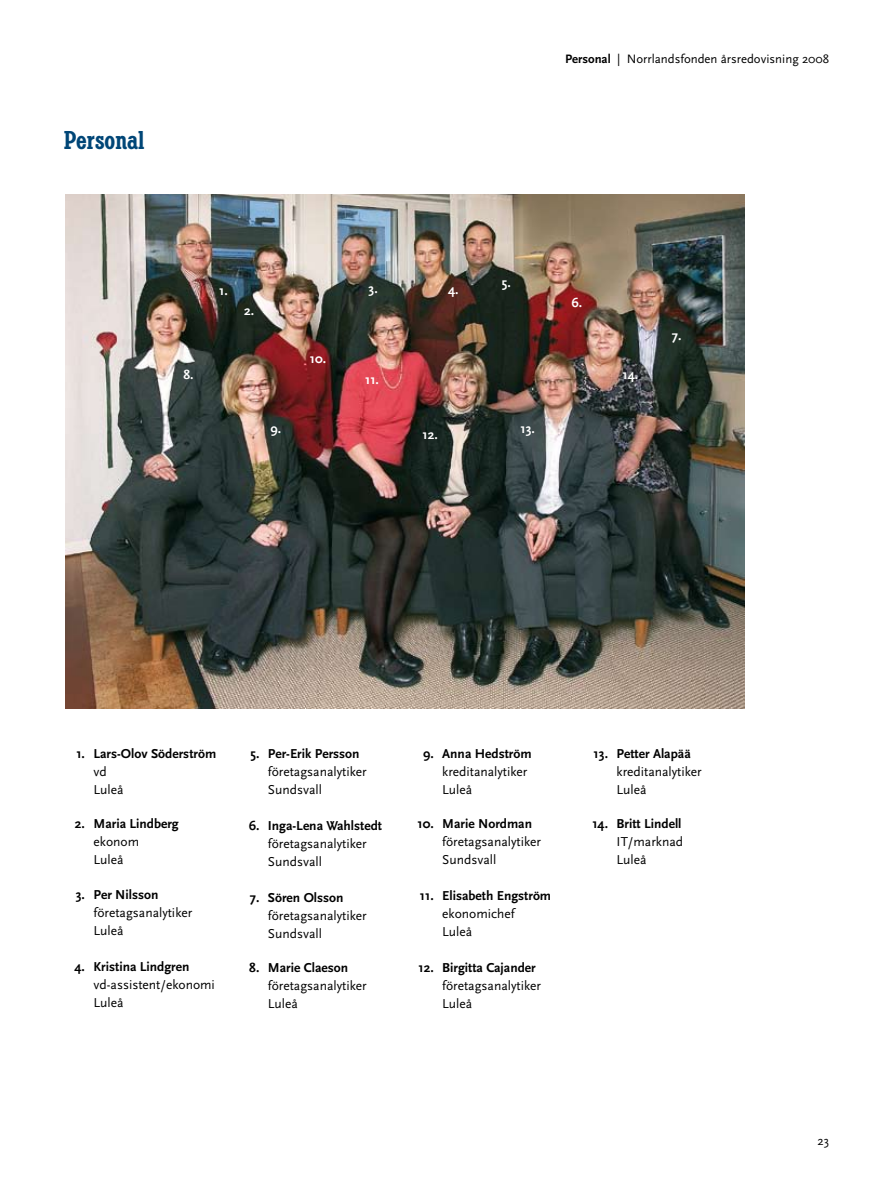
<style>
.page{position:relative;width:893px;height:1178px;background:#fff}
.page>*{position:absolute;margin:0;border:0;box-sizing:border-box;transform-origin:0 0}
.t1{font:27px "Magnus EF";color:#004677}
.t2{font:13.5px/18px "Scala Sans";color:#000}
.t3{font:700 13.5px "Scala Sans";color:#000}
.t4{font:700 13.5px "Scala Sans";color:#fff}
.t5{font:12.75px "Scala Sans";color:#000}
.s1{font-weight:700}
</style>
<div class="page">
<img style="left:65px;top:194px;width:679px;height:514px">
<h1 class="t1" style="left:64px;top:124px;width:82px">Personal</h1>
<p class="t5" style="left:565px;top:52px;width:266px"><span class="s1">Personal</span> | Norrlandsfonden årsredovisning 2008</p>
<p class="t4" style="left:184px;top:367px;width:12px">8.</p>
<p class="t4" style="left:219px;top:283px;width:10px">1.</p>
<p class="t4" style="left:244px;top:302px;width:12px">2.</p>
<p class="t4" style="left:270px;top:421px;width:12px">9.</p>
<p class="t4" style="left:310px;top:351px;width:18px">10.</p>
<p class="t4" style="left:369px;top:280px;width:11px">3.</p>
<p class="t4" style="left:365px;top:372px;width:15px">11.</p>
<p class="t4" style="left:448px;top:281px;width:12px">4.</p>
<p class="t4" style="left:502px;top:275px;width:10px">5.</p>
<p class="t4" style="left:571px;top:294px;width:12px">6.</p>
<p class="t4" style="left:422px;top:426px;width:17px">12.</p>
<p class="t4" style="left:520px;top:420px;width:16px">13.</p>
<p class="t4" style="left:622px;top:367px;width:17px">14.</p>
<p class="t4" style="left:672px;top:327px;width:11px">7.</p>
<p class="t3" style="left:76px;top:745px;width:141px">1. Lars-Olov Söderström</p>
<p class="t2" style="left:94px;top:762px;width:31px">vd<br>Luleå</p>
<p class="t3" style="left:75px;top:816px;width:105px">2. Maria Lindberg</p>
<p class="t2" style="left:94px;top:833px;width:47px">ekonom<br>Luleå</p>
<p class="t3" style="left:76px;top:886px;width:84px">3. Per Nilsson</p>
<p class="t2" style="left:94px;top:903px;width:100px">företagsanalytiker<br>Luleå</p>
<p class="t3" style="left:75px;top:958px;width:116px">4. Kristina Lindgren</p>
<p class="t2" style="left:94px;top:975px;width:123px">vd-assistent/ekonomi<br>Luleå</p>
<p class="t3" style="left:250px;top:745px;width:111px">5. Per-Erik Persson</p>
<p class="t2" style="left:268px;top:762px;width:100px">företagsanalytiker<br>Sundsvall</p>
<p class="t3" style="left:249px;top:817px;width:135px">6. Inga-Lena Wahlstedt</p>
<p class="t2" style="left:268px;top:834px;width:100px">företagsanalytiker<br>Sundsvall</p>
<p class="t3" style="left:250px;top:889px;width:95px">7. Sören Olsson</p>
<p class="t2" style="left:268px;top:906px;width:100px">företagsanalytiker<br>Sundsvall</p>
<p class="t3" style="left:249px;top:960px;width:100px">8. Marie Claeson</p>
<p class="t2" style="left:268px;top:977px;width:100px">företagsanalytiker<br>Luleå</p>
<p class="t3" style="left:423px;top:745px;width:110px">9. Anna Hedström</p>
<p class="t2" style="left:442px;top:762px;width:87px">kreditanalytiker<br>Luleå</p>
<p class="t3" style="left:417px;top:816px;width:116px">10. Marie Nordman</p>
<p class="t2" style="left:442px;top:833px;width:100px">företagsanalytiker<br>Sundsvall</p>
<p class="t3" style="left:420px;top:888px;width:133px">11. Elisabeth Engström</p>
<p class="t2" style="left:442px;top:905px;width:74px">ekonomichef<br>Luleå</p>
<p class="t3" style="left:418px;top:960px;width:119px">12. Birgitta Cajander</p>
<p class="t2" style="left:442px;top:977px;width:100px">företagsanalytiker<br>Luleå</p>
<p class="t3" style="left:594px;top:745px;width:99px">13. Petter Alapää</p>
<p class="t2" style="left:617px;top:762px;width:87px">kreditanalytiker<br>Luleå</p>
<p class="t3" style="left:592px;top:816px;width:91px">14. Britt Lindell</p>
<p class="t2" style="left:617px;top:833px;width:68px">IT/marknad<br>Luleå</p>
<p class="t5" style="left:817px;top:1133px;width:13px">23</p>
</div>
